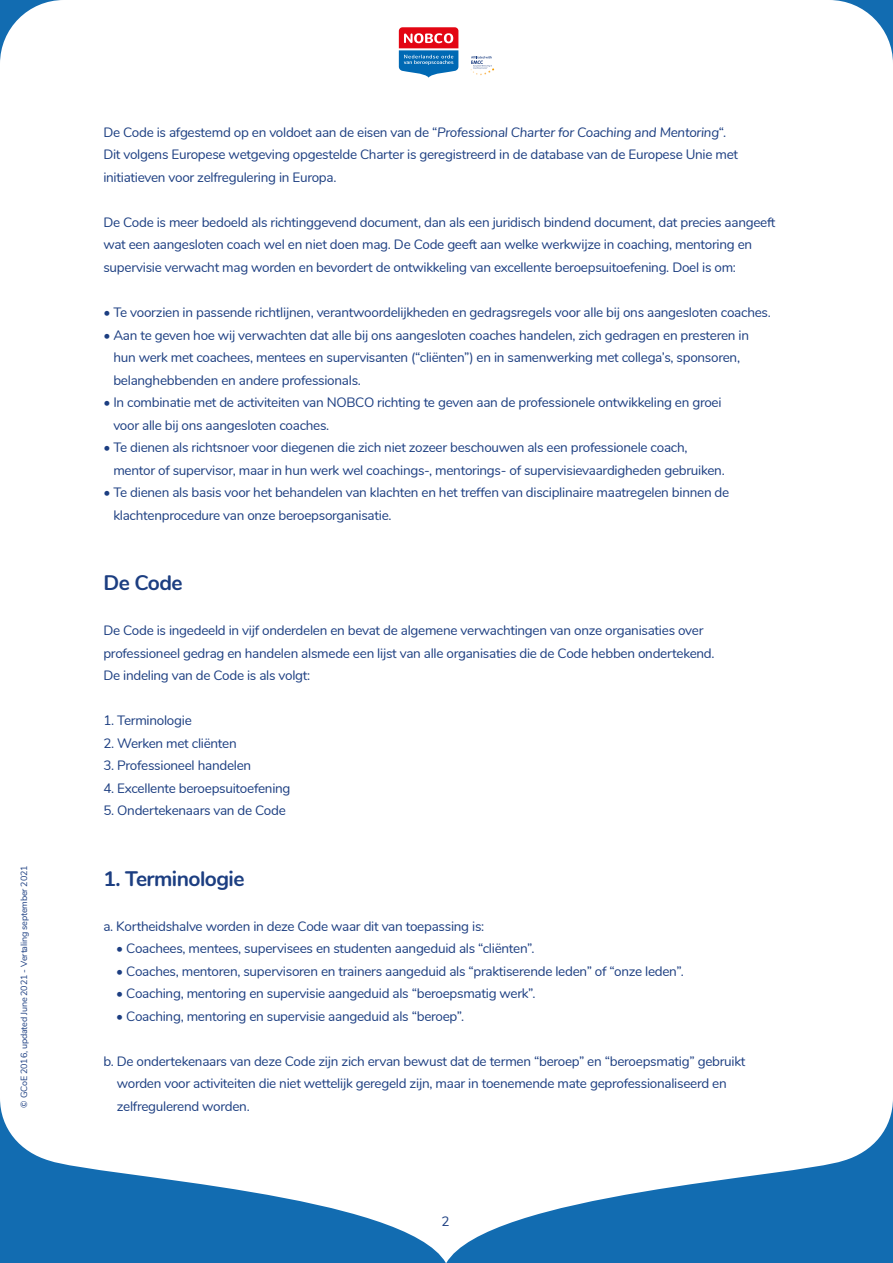
<style>
.page{position:relative;width:893px;height:1263px;background:#fff}
.page>*{position:absolute;margin:0;border:0;box-sizing:border-box;transform-origin:0 0}
.t1{font:700 21px "Nunito";letter-spacing:-.025em;color:#1c3e81}
.t2{font:13.5px/22.5px "Nunito";letter-spacing:-.02em;color:#1c3e81}
.t3{font:9px "Nunito";letter-spacing:-.02em;color:#1c3e81}
.s1{font-style:italic}
</style>
<div class="page">
<div style="left:0;top:0;width:893px;height:81px;background:#126cb1"></div>
<div style="left:0;top:0;width:893px;height:270px;background:#fff;border-radius:64px"></div>
<svg style="left:1px;top:1101px;width:892px;height:162px"></svg>
<svg style="left:399px;top:27px;width:59px;height:51px"></svg>
<svg style="left:471px;top:56px;width:23px;height:19px"></svg>
<svg style="left:0;top:1101px;width:1px;height:162px"></svg>
<p class="t3" style="left:17px;top:1107px;width:244px;rotate:-90deg">© GCoE 2016, updated June 2021 - Vertaling september 2021</p>
<p class="t2" style="left:103px;top:120px;width:636px">De Code is afgestemd op en voldoet aan de eisen van de “<span class="s1">Professional Charter for Coaching and Mentoring</span>“.<br>Dit volgens Europese wetgeving opgestelde Charter is geregistreerd in de database van de Europese Unie met initiatieven voor zelfregulering in Europa.</p>
<p class="t2" style="left:103px;top:210px;width:674px">De Code is meer bedoeld als richtinggevend document, dan als een juridisch bindend document, dat precies aangeeft wat een aangesloten coach wel en niet doen mag. De Code geeft aan welke werkwijze in coaching, mentoring en supervisie verwacht mag worden en bevordert de ontwikkeling van excellente beroepsuitoefening. Doel is om:</p>
<p class="t2" style="left:103px;top:300px;width:669px">• Te voorzien in passende richtlijnen, verantwoordelijkheden en gedragsregels voor alle bij ons aangesloten coaches.</p>
<p class="t2" style="left:113px;top:323px;width:637px;text-indent:-10px">• Aan te geven hoe wij verwachten dat alle bij ons aangesloten coaches handelen, zich gedragen en presteren in hun werk met coachees, mentees en supervisanten (“cliënten”) en in samenwerking met collega’s, sponsoren, belanghebbenden en andere professionals.</p>
<p class="t2" style="left:113px;top:390px;width:610px;text-indent:-10px">• In combinatie met de activiteiten van NOBCO richting te geven aan de professionele ontwikkeling en groei voor alle bij ons aangesloten coaches.</p>
<p class="t2" style="left:113px;top:435px;width:613px;text-indent:-10px">• Te dienen als richtsnoer voor diegenen die zich niet zozeer beschouwen als een professionele coach, mentor of supervisor, maar in hun werk wel coachings-, mentorings- of supervisievaardigheden gebruiken.</p>
<p class="t2" style="left:113px;top:480px;width:617px;text-indent:-10px">• Te dienen als basis voor het behandelen van klachten en het treffen van disciplinaire maatregelen binnen de klachtenprocedure van onze beroepsorganisatie.</p>
<h1 class="t1" style="left:103px;top:574px;width:81px">De Code</h1>
<p class="t2" style="left:103px;top:618px;width:613px">De Code is ingedeeld in vijf onderdelen en bevat de algemene verwachtingen van onze organisaties over professioneel gedrag en handelen alsmede een lijst van alle organisaties die de Code hebben ondertekend.<br>De indeling van de Code is als volgt:</p>
<p class="t2" style="left:103px;top:708px;width:90px">1. Terminologie</p>
<p class="t2" style="left:103px;top:731px;width:135px">2. Werken met cliënten</p>
<p class="t2" style="left:103px;top:753px;width:149px">3. Professioneel handelen</p>
<p class="t2" style="left:103px;top:776px;width:189px">4. Excellente beroepsuitoefening</p>
<p class="t2" style="left:103px;top:798px;width:184px">5. Ondertekenaars van de Code</p>
<h1 class="t1" style="left:103px;top:870px;width:143px">1. Terminologie</h1>
<p class="t2" style="left:103px;top:914px;width:382px">a. Kortheidshalve worden in deze Code waar dit van toepassing is:</p>
<p class="t2" style="left:116px;top:936px;width:420px">• Coachees, mentees, supervisees en studenten aangeduid als “cliënten”.</p>
<p class="t2" style="left:116px;top:959px;width:569px">• Coaches, mentoren, supervisoren en trainers aangeduid als “praktiserende leden” of “onze leden”.</p>
<p class="t2" style="left:116px;top:981px;width:421px">• Coaching, mentoring en supervisie aangeduid als “beroepsmatig werk”.</p>
<p class="t2" style="left:116px;top:1004px;width:349px">• Coaching, mentoring en supervisie aangeduid als “beroep”.</p>
<p class="t2" style="left:117px;top:1049px;width:630px;text-indent:-13px">b. De ondertekenaars van deze Code zijn zich ervan bewust dat de termen “beroep” en “beroepsmatig” gebruikt worden voor activiteiten die niet wettelijk geregeld zijn, maar in toenemende mate geprofessionaliseerd en zelfregulerend worden.</p>
<p class="t2" style="left:441px;top:1211px;width:10px">2</p>
</div>
